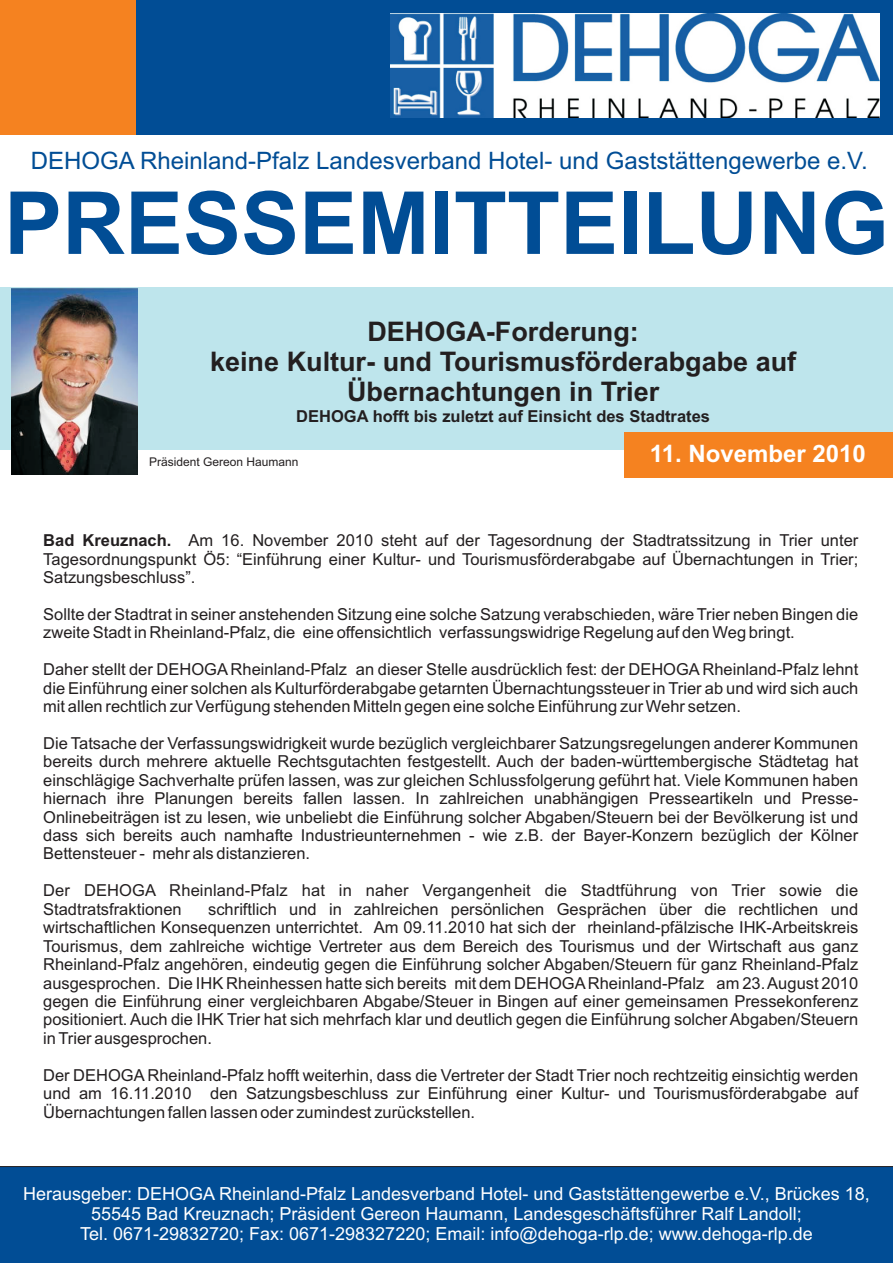
<style>
.page{position:relative;width:893px;height:1263px;background:#fff}
.page>*{position:absolute;margin:0;border:0;box-sizing:border-box;transform-origin:0 0}
.t1{font:700 87px "Arial";color:#014d95}
.t2{font:700 27px/30.2px "Arial";color:#231f20;text-align:center}
.t3{font:24px "Arial";color:#014d95}
.t4{font:700 24px "Arial";color:#fff}
.t5{font:18px/20.1px "Arial";color:#fff;text-align:center}
.t6{font:16.5px/18.5px "Arial";color:#231f20;text-align:justify}
.t7{font:700 16.5px "Arial";color:#231f20}
.t8{font:12px "Arial";color:#231f20}
.s1{font-weight:700}
</style>
<div class="page">
<div style="left:0;top:287px;width:893px;height:163px;background:#bee5ec"></div>
<div style="left:0;top:0;width:893px;height:134px;background:#014d95"></div>
<div style="left:0;top:0;width:136px;height:134px;background:#f58220"></div>
<img style="left:390px;top:13px;width:489px;height:104px">
<div style="left:0;top:1166px;width:893px;height:97px;background:#014d95"></div>
<div style="left:624px;top:432px;width:269px;height:45px;background:#f58220"></div>
<img style="left:12px;top:288px;width:126px;height:186px">
<h3 class="t3" style="left:31px;top:151px;width:838px">DEHOGA Rheinland-Pfalz Landesverband Hotel- und Gaststättengewerbe e.V.</h3>
<h1 class="t1" style="left:4px;top:191px;width:886px">PRESSEMITTEILUNG</h1>
<h2 class="t2" style="left:210px;top:319px;width:588px">DEHOGA-Forderung:<br>keine Kultur- und Tourismusförderabgabe auf<br>Übernachtungen in Trier</h2>
<p class="t7" style="left:296px;top:410px;width:415px">DEHOGA hofft bis zuletzt auf Einsicht des Stadtrates</p>
<p class="t8" style="left:149px;top:457px;width:151px">Präsident Gereon Haumann</p>
<h3 class="t4" style="left:650px;top:445px;width:218px">11. November 2010</h3>
<p class="t6" style="left:43px;top:533px;width:817px"><span class="s1">Bad Kreuznach.</span> Am 16. November 2010 steht auf der Tagesordnung der Stadtratssitzung in Trier unter Tagesordnungspunkt Ö5: “Einführung einer Kultur- und Tourismusförderabgabe auf Übernachtungen in Trier; Satzungsbeschluss”.</p>
<p class="t6" style="left:43px;top:606px;width:817px">Sollte der Stadtrat in seiner anstehenden Sitzung eine solche Satzung verabschieden, wäre Trier neben Bingen die zweite Stadt in Rheinland-Pfalz, die eine offensichtlich verfassungswidrige Regelung auf den Weg bringt.</p>
<p class="t6" style="left:43px;top:662px;width:817px">Daher stellt der DEHOGA Rheinland-Pfalz an dieser Stelle ausdrücklich fest: der DEHOGA Rheinland-Pfalz lehnt die Einführung einer solchen als Kulturförderabgabe getarnten Übernachtungssteuer in Trier ab und wird sich auch mit allen rechtlich zur Verfügung stehenden Mitteln gegen eine solche Einführung zur Wehr setzen.</p>
<p class="t6" style="left:43px;top:735px;width:817px">Die Tatsache der Verfassungswidrigkeit wurde bezüglich vergleichbarer Satzungsregelungen anderer Kommunen bereits durch mehrere aktuelle Rechtsgutachten festgestellt. Auch der baden-württembergische Städtetag hat einschlägige Sachverhalte prüfen lassen, was zur gleichen Schlussfolgerung geführt hat. Viele Kommunen haben hiernach ihre Planungen bereits fallen lassen. In zahlreichen unabhängigen Presseartikeln und Presse-Onlinebeiträgen ist zu lesen, wie unbeliebt die Einführung solcher Abgaben/Steuern bei der Bevölkerung ist und dass sich bereits auch namhafte Industrieunternehmen - wie z.B. der Bayer-Konzern bezüglich der Kölner Bettensteuer - mehr als distanzieren.</p>
<p class="t6" style="left:43px;top:883px;width:817px">Der DEHOGA Rheinland-Pfalz hat in naher Vergangenheit die Stadtführung von Trier sowie die<br>Stadtratsfraktionen</p>
<p class="t6" style="left:43px;top:901px;width:817px;text-indent:165px">schriftlich und in zahlreichen persönlichen Gesprächen über die rechtlichen und wirtschaftlichen Konsequenzen unterrichtet. Am 09.11.2010 hat sich der rheinland-pfälzische IHK-Arbeitskreis Tourismus, dem zahlreiche wichtige Vertreter aus dem Bereich des Tourismus und der Wirtschaft aus ganz Rheinland-Pfalz angehören, eindeutig gegen die Einführung solcher Abgaben/Steuern für ganz Rheinland-Pfalz ausgesprochen. Die IHK Rheinhessen hatte sich bereits mit dem DEHOGARheinland-Pfalz am 23. August 2010 gegen die Einführung einer vergleichbaren Abgabe/Steuer in Bingen auf einer gemeinsamen Pressekonferenz positioniert. Auch die IHK Trier hat sich mehrfach klar und deutlich gegen die Einführung solcher Abgaben/Steuern in Trier ausgesprochen.</p>
<p class="t6" style="left:43px;top:1067px;width:817px">Der DEHOGA Rheinland-Pfalz hofft weiterhin, dass die Vertreter der Stadt Trier noch rechtzeitig einsichtig werden und am 16.11.2010 den Satzungsbeschluss zur Einführung einer Kultur- und Tourismusförderabgabe auf Übernachtungen fallen lassen oder zumindest zurückstellen.</p>
<p class="t5" style="left:23px;top:1185px;width:848px">Herausgeber: DEHOGA Rheinland-Pfalz Landesverband Hotel- und Gaststättengewerbe e.V., Brückes 18,<br>55545 Bad Kreuznach; Präsident Gereon Haumann, Landesgeschäftsführer Ralf Landoll;<br>Tel. 0671-29832720; Fax: 0671-298327220; Email: info@dehoga-rlp.de; www.dehoga-rlp.de</p>
</div>
